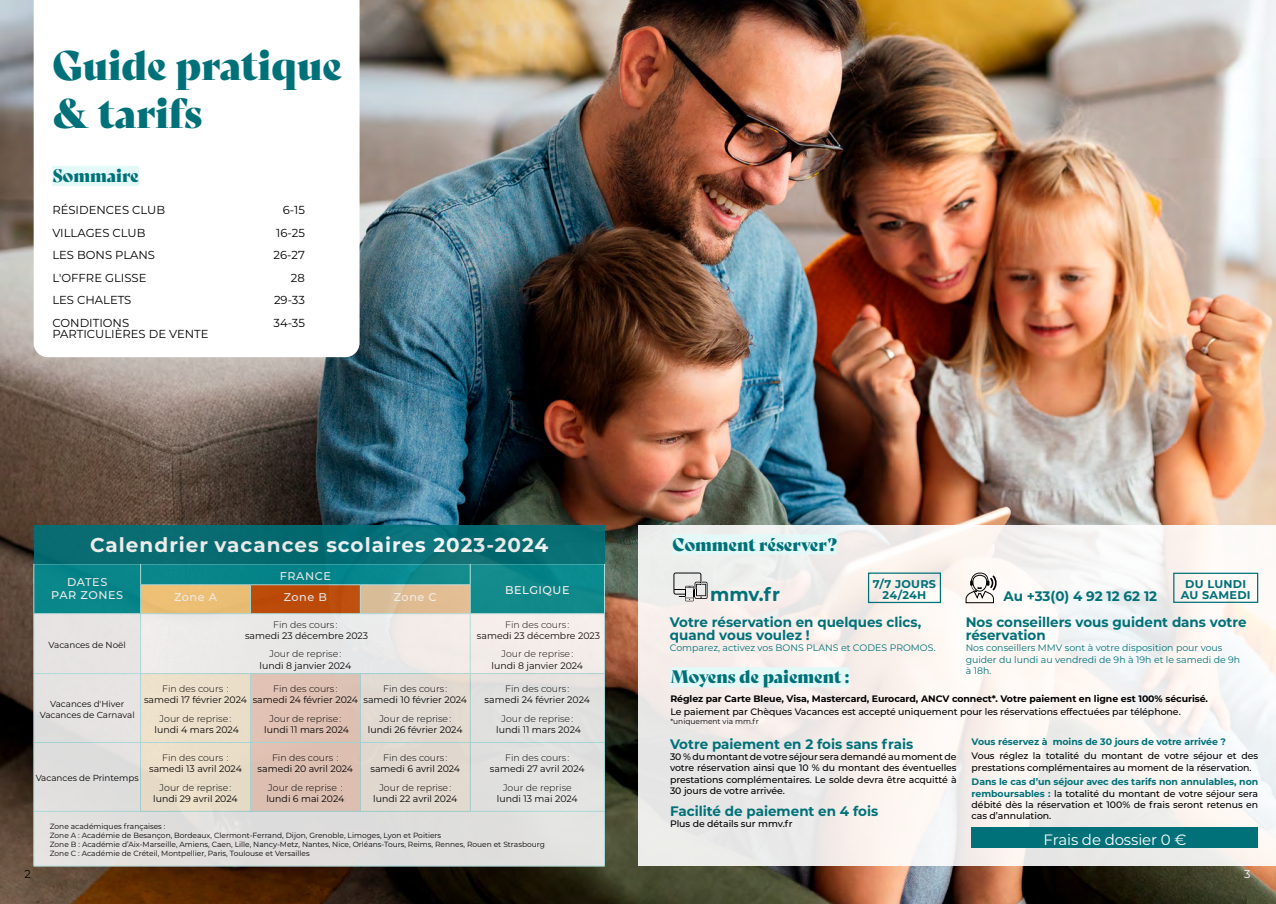
<style>
.page{position:relative;width:1276px;height:904px;background:#fff}
.page>*{position:absolute;margin:0;border:0;box-sizing:border-box;transform-origin:0 0}
.t1{font:40px/47.5px "Bely Display";letter-spacing:-.005em;color:#007179}
.t2{font:700 20px "Montserrat";letter-spacing:.05em;color:#fff}
.t3{font:700 18.75px "Montserrat";color:#007179}
.t4{font:17.5px "Bely Display";letter-spacing:-.01em;color:#007179}
.t5{font:15px "Montserrat";color:#fff}
.t6{font:700 13.75px/13.1px "Montserrat";color:#007179}
.t7{font:11.62px "Montserrat";color:#000}
.t8{font:500 11.25px/13.5px "Montserrat";letter-spacing:.05em;color:#fff;text-align:center}
.t9{font:700 11.25px/11.2px "Montserrat";letter-spacing:.025em;color:#007179;text-align:center}
.t10{font:11.25px "Montserrat";color:#000}
.t11{font:11.25px "Montserrat";color:#fff}
.t12{font:500 9.38px/11.2px "Montserrat";letter-spacing:-.005em;color:#000;text-align:justify}
.t13{font:9.38px "Montserrat";color:#000}
.t14{font:300 9.38px "Montserrat";color:#000}
.t15{font:9.38px/11.2px "Montserrat";color:#007179}
.t16{font:700 9.38px "Montserrat";letter-spacing:-.005em;color:#000}
.t17{font:700 9.38px "Montserrat";letter-spacing:-.005em;color:#007179}
.t18{font:8.75px/10.5px "Montserrat";color:#000;text-align:center}
.t19{font:7.5px/9px "Montserrat";color:#000}
.s1{font-weight:700;color:#007179}
</style>
<div class="page">
<img style="left:0;top:0;width:1276px;height:904px">
<svg style="left:34px;top:0;width:325px;height:357px"></svg>
<svg style="left:638px;top:525px;width:638px;height:341px;fill:#f6f1ee"></svg>
<div style="left:52px;top:166px;width:87px;height:20px;background:#e3f9f7"></div>
<div style="left:35px;top:812px;width:569px;height:53px;background:#dfdedd"></div>
<hr style="left:34px;top:811px;width:107px;height:1px;background:#b5eaeb">
<hr style="left:34px;top:811px;width:1px;height:55px;background:#b5eaeb">
<hr style="left:470px;top:811px;width:134px;height:1px;background:#b5eaeb">
<hr style="left:604px;top:811px;width:1px;height:55px;background:#b5eaeb">
<hr style="left:34px;top:865px;width:107px;height:1px;background:#b5eaeb">
<hr style="left:141px;top:865px;width:109px;height:1px;background:#b5eaeb">
<hr style="left:250px;top:865px;width:110px;height:1px;background:#b5eaeb">
<hr style="left:360px;top:865px;width:110px;height:1px;background:#b5eaeb">
<hr style="left:470px;top:865px;width:134px;height:1px;background:#b5eaeb">
<hr style="left:141px;top:811px;width:109px;height:1px;background:#b5eaeb">
<hr style="left:250px;top:811px;width:110px;height:1px;background:#b5eaeb">
<hr style="left:360px;top:811px;width:110px;height:1px;background:#b5eaeb">
<svg style="left:34px;top:564px;width:571px;height:247px;background:#c6cdc4"></svg>
<hr style="left:34px;top:613px;width:107px;height:1px;background:#b5eaeb">
<div style="left:34px;top:525px;width:570px;height:39px;background:#086c72"></div>
<div style="left:672px;top:534px;width:165px;height:20px;background:#e3f9f7"></div>
<svg style="left:673px;top:572px;width:34px;height:29px"></svg>
<div style="left:868px;top:572px;width:73px;height:31px;border:1px solid #007179"></div>
<svg style="left:965px;top:572px;width:32px;height:31px"></svg>
<div style="left:1173px;top:572px;width:85px;height:31px;border:1px solid #007179"></div>
<div style="left:670px;top:667px;width:179px;height:20px;background:#e3f9f7"></div>
<div style="left:971px;top:827px;width:287px;height:20px;background:#007179"></div>
<h1 class="t1" style="left:52px;top:39px;width:291px">Guide pratique &amp; tarifs</h1>
<h3 class="t4" style="left:52px;top:162px;width:88px">Sommaire</h3>
<p class="t7" style="left:52px;top:202px;width:114px">RÉSIDENCES CLUB</p>
<p class="t7" style="left:283px;top:202px;width:24px">6-15</p>
<p class="t7" style="left:52px;top:224px;width:95px">VILLAGES CLUB</p>
<p class="t7" style="left:276px;top:224px;width:30px">16-25</p>
<p class="t7" style="left:52px;top:247px;width:104px">LES BONS PLANS</p>
<p class="t7" style="left:274px;top:247px;width:33px">26-27</p>
<p class="t7" style="left:52px;top:269px;width:96px">L'OFFRE GLISSE</p>
<p class="t7" style="left:291px;top:269px;width:15px">28</p>
<p class="t7" style="left:52px;top:292px;width:81px">LES CHALETS</p>
<p class="t7" style="left:274px;top:292px;width:32px">29-33</p>
<p class="t7" style="left:52px;top:314px;width:78px">CONDITIONS</p>
<p class="t7" style="left:273px;top:314px;width:33px">34-35</p>
<p class="t7" style="left:52px;top:326px;width:158px">PARTICULIÈRES DE VENTE</p>
<h2 class="t2" style="left:90px;top:531px;width:460px">Calendrier vacances scolaires 2023-2024</h2>
<h3 class="t4" style="left:672px;top:530px;width:166px">Comment réserver ?</h3>
<h3 class="t3" style="left:710px;top:580px;width:72px">mmv.fr</h3>
<p class="t9" style="left:873px;top:577px;width:65px">7/7 JOURS<br>24/24H</p>
<p class="t8" style="left:280px;top:568px;width:53px">FRANCE</p>
<p class="t8" style="left:51px;top:574px;width:73px">DATES<br>PAR ZONES</p>
<h3 class="t6" style="left:1003px;top:589px;width:155px">Au +33(0) 4 92 12 62 12</h3>
<p class="t9" style="left:1180px;top:577px;width:71px">DU LUNDI<br>AU SAMEDI</p>
<h3 class="t6" style="left:965px;top:615px;width:282px">Nos conseillers vous guident dans votre réservation</h3>
<p class="t15" style="left:965px;top:642px;width:276px">Nos conseillers MMV sont à votre disposition pour vous guider du lundi au vendredi de 9h à 19h et le samedi de 9h à 18h.</p>
<p class="t8" style="left:505px;top:583px;width:66px">BELGIQUE</p>
<p class="t8" style="left:174px;top:589px;width:45px">Zone A</p>
<p class="t8" style="left:284px;top:589px;width:45px">Zone B</p>
<p class="t8" style="left:394px;top:589px;width:44px">Zone C</p>
<h3 class="t6" style="left:670px;top:615px;width:253px">Votre réservation en quelques clics, quand vous voulez !</h3>
<p class="t15" style="left:670px;top:642px;width:267px">Comparez, activez vos BONS PLANS et CODES PROMOS.</p>
<p class="t14" style="left:273px;top:618px;width:66px">Fin des cours :</p>
<p class="t13" style="left:245px;top:629px;width:125px">samedi 23 décembre 2023</p>
<p class="t14" style="left:269px;top:647px;width:73px">Jour de reprise :</p>
<p class="t13" style="left:260px;top:659px;width:93px">lundi 8 janvier 2024</p>
<p class="t14" style="left:505px;top:618px;width:66px">Fin des cours :</p>
<p class="t13" style="left:477px;top:629px;width:125px">samedi 23 décembre 2023</p>
<p class="t14" style="left:501px;top:647px;width:73px">Jour de reprise :</p>
<p class="t13" style="left:491px;top:659px;width:93px">lundi 8 janvier 2024</p>
<p class="t18" style="left:49px;top:639px;width:79px">Vacances de Noël</p>
<h3 class="t4" style="left:670px;top:663px;width:180px">Moyens de paiement :</h3>
<p class="t16" style="left:670px;top:691px;width:539px">Réglez par Carte Bleue, Visa, Mastercard, Eurocard, ANCV connect*. Votre paiement en ligne est 100% sécurisé.</p>
<p class="t12" style="left:670px;top:706px;width:512px">Le paiement par Chèques Vacances est accepté uniquement pour les réservations effectuées par téléphone.</p>
<p class="t19" style="left:670px;top:717px;width:90px">*uniquement via mm.fr</p>
<h3 class="t6" style="left:670px;top:736px;width:245px">Votre paiement en 2 fois sans frais</h3>
<p class="t12" style="left:670px;top:750px;width:288px">30 % du montant de votre séjour sera demandé au moment de votre réservation ainsi que 10 % du montant des éventuelles prestations complémentaires. Le solde devra être acquitté à 30 jours de votre arrivée.</p>
<h3 class="t6" style="left:670px;top:803px;width:210px">Facilité de paiement en 4 fois</h3>
<p class="t12" style="left:670px;top:817px;width:124px">Plus de détails sur mmv.fr</p>
<p class="t14" style="left:162px;top:682px;width:68px">Fin des cours :</p>
<p class="t13" style="left:144px;top:693px;width:105px">samedi 17 février 2024</p>
<p class="t14" style="left:160px;top:712px;width:73px">Jour de reprise :</p>
<p class="t13" style="left:155px;top:723px;width:86px">lundi 4 mars 2024</p>
<p class="t14" style="left:273px;top:682px;width:66px">Fin des cours :</p>
<p class="t13" style="left:253px;top:693px;width:107px">samedi 24 février 2024</p>
<p class="t14" style="left:269px;top:712px;width:73px">Jour de reprise :</p>
<p class="t13" style="left:264px;top:723px;width:86px">lundi 11 mars 2024</p>
<p class="t14" style="left:383px;top:682px;width:66px">Fin des cours :</p>
<p class="t13" style="left:363px;top:693px;width:105px">samedi 10 février 2024</p>
<p class="t14" style="left:379px;top:712px;width:73px">Jour de reprise :</p>
<p class="t13" style="left:368px;top:723px;width:96px">lundi 26 février 2024</p>
<p class="t14" style="left:505px;top:682px;width:66px">Fin des cours :</p>
<p class="t13" style="left:484px;top:693px;width:107px">samedi 24 février 2024</p>
<p class="t14" style="left:501px;top:712px;width:73px">Jour de reprise :</p>
<p class="t13" style="left:496px;top:723px;width:86px">lundi 11 mars 2024</p>
<p class="t18" style="left:40px;top:698px;width:96px">Vacances d'Hiver<br>Vacances de Carnaval</p>
<p class="t17" style="left:971px;top:734px;width:256px">Vous réservez à moins de 30 jours de votre arrivée ?</p>
<p class="t12" style="left:971px;top:750px;width:288px">Vous réglez la totalité du montant de votre séjour et des prestations complémentaires au moment de la réservation.</p>
<p class="t12" style="left:971px;top:776px;width:288px"><span class="s1">Dans le cas d’un séjour avec des tarifs non annulables, non remboursables :</span> la totalité du montant de votre séjour sera débité dès la réservation et 100% de frais seront retenus en cas d’annulation.</p>
<h3 class="t5" style="left:1043px;top:829px;width:144px">Frais de dossier 0 €</h3>
<p class="t14" style="left:505px;top:751px;width:66px">Fin des cours :</p>
<p class="t13" style="left:490px;top:762px;width:96px">samedi 27 avril 2024</p>
<p class="t14" style="left:503px;top:781px;width:70px">Jour de reprise</p>
<p class="t13" style="left:497px;top:792px;width:82px">lundi 13 mai 2024</p>
<p class="t19" style="left:50px;top:821px;width:496px">Zone académiques françaises :<br>Zone A : Académie de Besançon, Bordeaux, Clermont-Ferrand, Dijon, Grenoble, Limoges, Lyon et Poitiers<br>Zone B : Académie d’Aix-Marseille, Amiens, Caen, Lille, Nancy-Metz, Nantes, Nice, Orléans-Tours, Reims, Rennes, Rouen et Strasbourg Zone C : Académie de Créteil, Montpellier, Paris, Toulouse et Versailles</p>
<p class="t14" style="left:162px;top:751px;width:68px">Fin des cours :</p>
<p class="t13" style="left:149px;top:762px;width:94px">samedi 13 avril 2024</p>
<p class="t14" style="left:160px;top:781px;width:73px">Jour de reprise :</p>
<p class="t13" style="left:153px;top:792px;width:86px">lundi 29 avril 2024</p>
<p class="t14" style="left:272px;top:751px;width:68px">Fin des cours :</p>
<p class="t13" style="left:258px;top:762px;width:97px">samedi 20 avril 2024</p>
<p class="t14" style="left:268px;top:781px;width:76px">Jour de reprise :</p>
<p class="t13" style="left:266px;top:792px;width:79px">lundi 6 mai 2024</p>
<p class="t14" style="left:383px;top:751px;width:66px">Fin des cours :</p>
<p class="t13" style="left:370px;top:762px;width:91px">samedi 6 avril 2024</p>
<p class="t14" style="left:379px;top:781px;width:73px">Jour de reprise :</p>
<p class="t13" style="left:373px;top:792px;width:86px">lundi 22 avril 2024</p>
<p class="t18" style="left:36px;top:772px;width:105px">Vacances de Printemps</p>
<p class="t10" style="left:25px;top:866px;width:8px">2</p>
<p class="t11" style="left:1244px;top:866px;width:8px">3</p>
</div>
